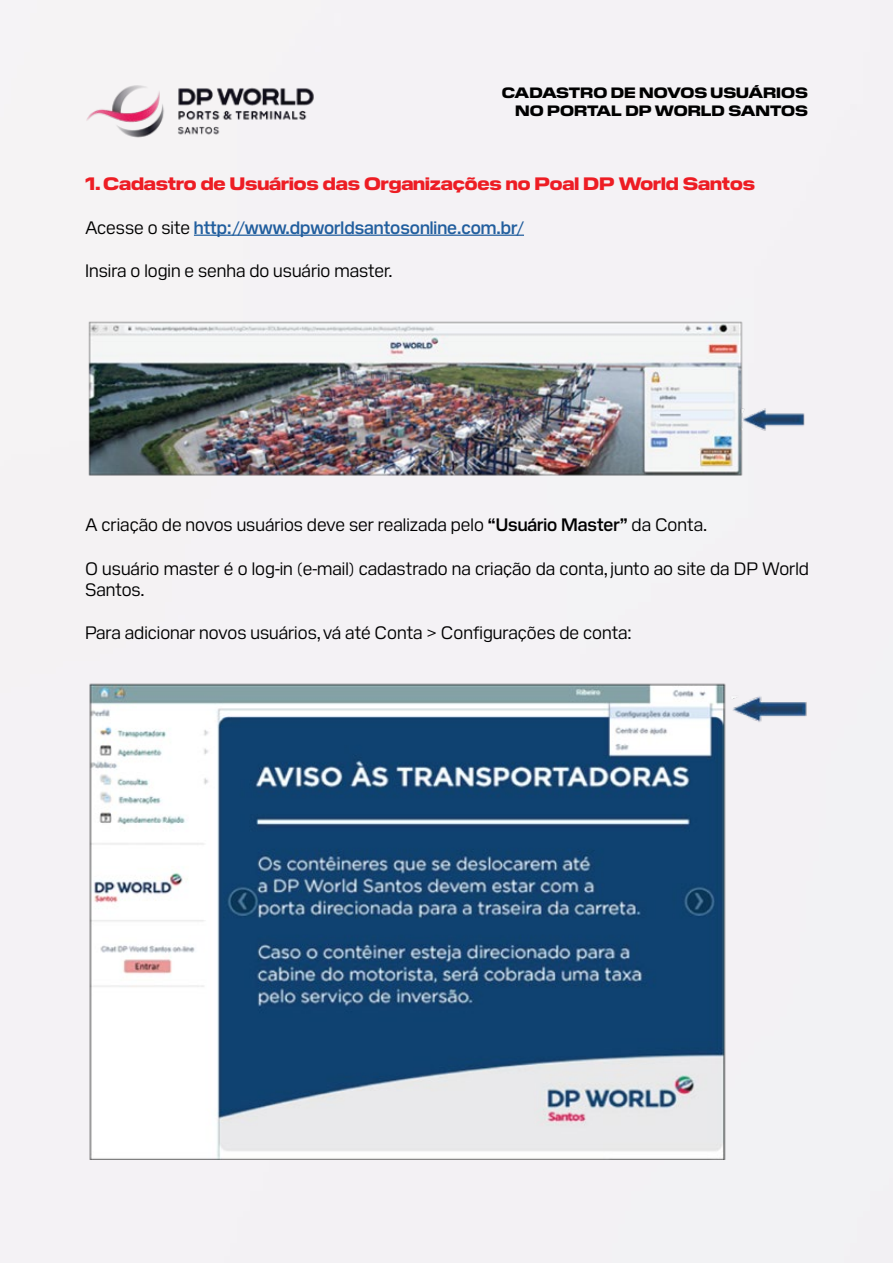
<style>
.page{position:relative;width:893px;height:1263px;background:#f4f2f5}
.page>*{position:absolute;margin:0;border:0;box-sizing:border-box;transform-origin:0 0}
.t1{font:18px/21.6px "Pilat";color:#000}
.t2{font:800 18px "Pilat Wide";color:#ed1d24}
.t3{font:600 18px "Pilat";color:#215e9e}
.t4{font:800 15px/18px "Pilat Wide";color:#000;text-align:right}
.s1{font-weight:400;color:#000}
.s2{font-weight:600}
</style>
<div class="page">
<img style="left:85px;top:83px;width:230px;height:56px">
<hr style="left:194px;top:235px;width:330px;height:1px;background:#215e9e">
<img style="left:85px;top:320px;width:723px;height:158px">
<img style="left:85px;top:676px;width:728px;height:483px">
<p class="t4" style="left:502px;top:83px;width:308px">CADASTRO DE NOVOS USUÁRIOS<br>NO PORTAL DP WORLD SANTOS</p>
<p class="t2" style="left:85px;top:171px;width:671px">1. Cadastro de Usuários das Organizações no Poal DP World Santos</p>
<p class="t3" style="left:85px;top:214px;width:440px"><span class="s1">Acesse o site</span> http://www.dpworldsantosonline.com.br/</p>
<p class="t1" style="left:85px;top:258px;width:309px">Insira o login e senha do usuário master.</p>
<p class="t1" style="left:85px;top:513px;width:624px">A criação de novos usuários deve ser realizada pelo <span class="s2">“Usuário Master”</span> da Conta.</p>
<p class="t1" style="left:85px;top:556px;width:725px">O usuário master é o log-in (e-mail) cadastrado na criação da conta, junto ao site da DP World<br>Santos.</p>
<p class="t1" style="left:85px;top:621px;width:548px">Para adicionar novos usuários, vá até Conta &gt; Configurações de conta:</p>
</div>
